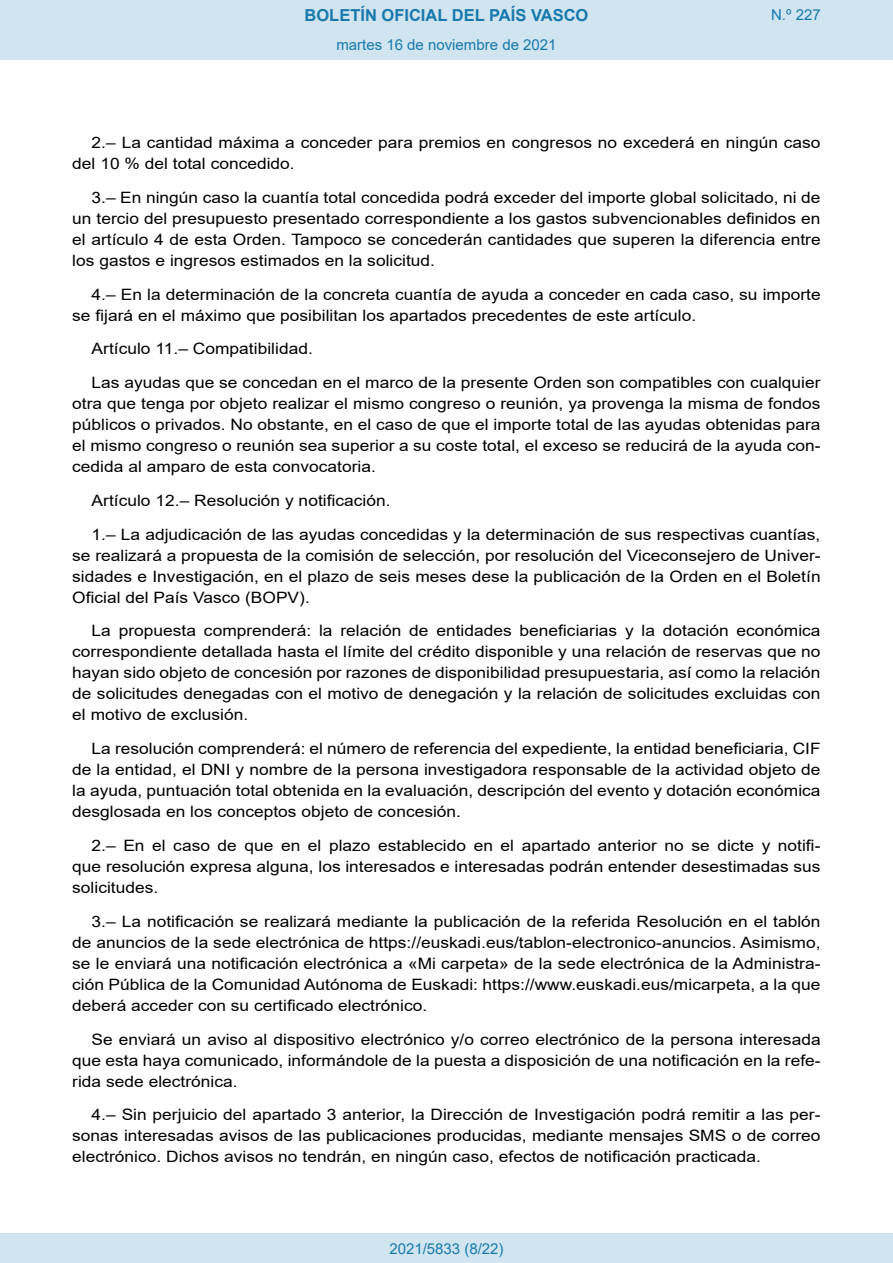
<style>
.page{position:relative;width:893px;height:1263px;background:#fff}
.page>*{position:absolute;margin:0;border:0;box-sizing:border-box;transform-origin:0 0}
.t1{font:700 16.5px "Arial";color:#1879ad}
.BOPVDetalle{font:15.6px/21px "Arial";color:#000;text-align:justify;scale:1.11 1}
.Paginacion_Centro{font:15px "Arial";color:#1879ad}
</style>
<div class="page">
<div style="left:0;top:0;width:893px;height:60px;background:#d0e5f0"></div>
<div style="left:0;top:1233px;width:893px;height:30px;background:#d0e5f0"></div>
<p class="t1" style="left:305px;top:3px;width:285px">BOLETÍN OFICIAL DEL PAÍS VASCO</p>
<p class="Paginacion_Centro" style="left:336px;top:35px;width:222px">martes 16 de noviembre de 2021</p>
<p class="Paginacion_Centro" style="left:771px;top:5px;width:51px">N.º 227</p>
<p class="BOPVDetalle" style="left:72px;top:132px;width:676px;text-indent:19px">2.– La cantidad máxima a conceder para premios en congresos no excederá en ningún caso del 10 % del total concedido.</p>
<p class="BOPVDetalle" style="left:72px;top:187px;width:676px;text-indent:19px">3.– En ningún caso la cuantía total concedida podrá exceder del importe global solicitado, ni de un tercio del presupuesto presentado correspondiente a los gastos subvencionables definidos en el artículo 4 de esta Orden. Tampoco se concederán cantidades que superen la diferencia entre los gastos e ingresos estimados en la solicitud.</p>
<p class="BOPVDetalle" style="left:72px;top:284px;width:676px;text-indent:19px">4.– En la determinación de la concreta cuantía de ayuda a conceder en cada caso, su importe se fijará en el máximo que posibilitan los apartados precedentes de este artículo.</p>
<p class="BOPVDetalle" style="left:92px;top:338px;width:201px">Artículo 11.– Compatibilidad.</p>
<p class="BOPVDetalle" style="left:72px;top:372px;width:676px;text-indent:19px">Las ayudas que se concedan en el marco de la presente Orden son compatibles con cualquier otra que tenga por objeto realizar el mismo congreso o reunión, ya provenga la misma de fondos públicos o privados. No obstante, en el caso de que el importe total de las ayudas obtenidas para el mismo congreso o reunión sea superior a su coste total, el exceso se reducirá de la ayuda con&shy;cedida al amparo de esta convocatoria.</p>
<p class="BOPVDetalle" style="left:92px;top:490px;width:271px">Artículo 12.– Resolución y notificación.</p>
<p class="BOPVDetalle" style="left:72px;top:524px;width:676px;text-indent:19px">1.– La adjudicación de las ayudas concedidas y la determinación de sus respectivas cuantías, se realizará a propuesta de la comisión de selección, por resolución del Viceconsejero de Univer&shy;sidades e Investigación, en el plazo de seis meses dese la publicación de la Orden en el Boletín Oficial del País Vasco (BOPV).</p>
<p class="BOPVDetalle" style="left:72px;top:620px;width:676px;text-indent:19px">La propuesta comprenderá: la relación de entidades beneficiarias y la dotación económica correspondiente detallada hasta el límite del crédito disponible y una relación de reservas que no hayan sido objeto de concesión por razones de disponibilidad presupuestaria, así como la relación de solicitudes denegadas con el motivo de denegación y la relación de solicitudes excluidas con el motivo de exclusión.</p>
<p class="BOPVDetalle" style="left:72px;top:738px;width:676px;text-indent:19px">La resolución comprenderá: el número de referencia del expediente, la entidad beneficiaria, CIF de la entidad, el DNI y nombre de la persona investigadora responsable de la actividad objeto de la ayuda, puntuación total obtenida en la evaluación, descripción del evento y dotación económica desglosada en los conceptos objeto de concesión.</p>
<p class="BOPVDetalle" style="left:72px;top:835px;width:676px;text-indent:19px">2.– En el caso de que en el plazo establecido en el apartado anterior no se dicte y notifi&shy;que resolución expresa alguna, los interesados e interesadas podrán entender desestimadas sus solicitudes.</p>
<p class="BOPVDetalle" style="left:72px;top:911px;width:676px;text-indent:19px">3.– La notificación se realizará mediante la publicación de la referida Resolución en el tablón de anuncios de la sede electrónica de https://euskadi.eus/tablon-electronico-anuncios. Asimismo, se le enviará una notificación electrónica a «Mi carpeta» de la sede electrónica de la Administra&shy;ción Pública de la Comunidad Autónoma de Euskadi: https://www.euskadi.eus/micarpeta, a la que deberá acceder con su certificado electrónico.</p>
<p class="BOPVDetalle" style="left:72px;top:1028px;width:676px;text-indent:19px">Se enviará un aviso al dispositivo electrónico y/o correo electrónico de la persona interesada que esta haya comunicado, informándole de la puesta a disposición de una notificación en la refe&shy;rida sede electrónica.</p>
<p class="BOPVDetalle" style="left:72px;top:1104px;width:676px;text-indent:19px">4.– Sin perjuicio del apartado 3 anterior, la Dirección de Investigación podrá remitir a las per&shy;sonas interesadas avisos de las publicaciones producidas, mediante mensajes SMS o de correo electrónico. Dichos avisos no tendrán, en ningún caso, efectos de notificación practicada.</p>
<p class="Paginacion_Centro" style="left:389px;top:1238px;width:116px">2021/5833 (8/22)</p>
</div>
